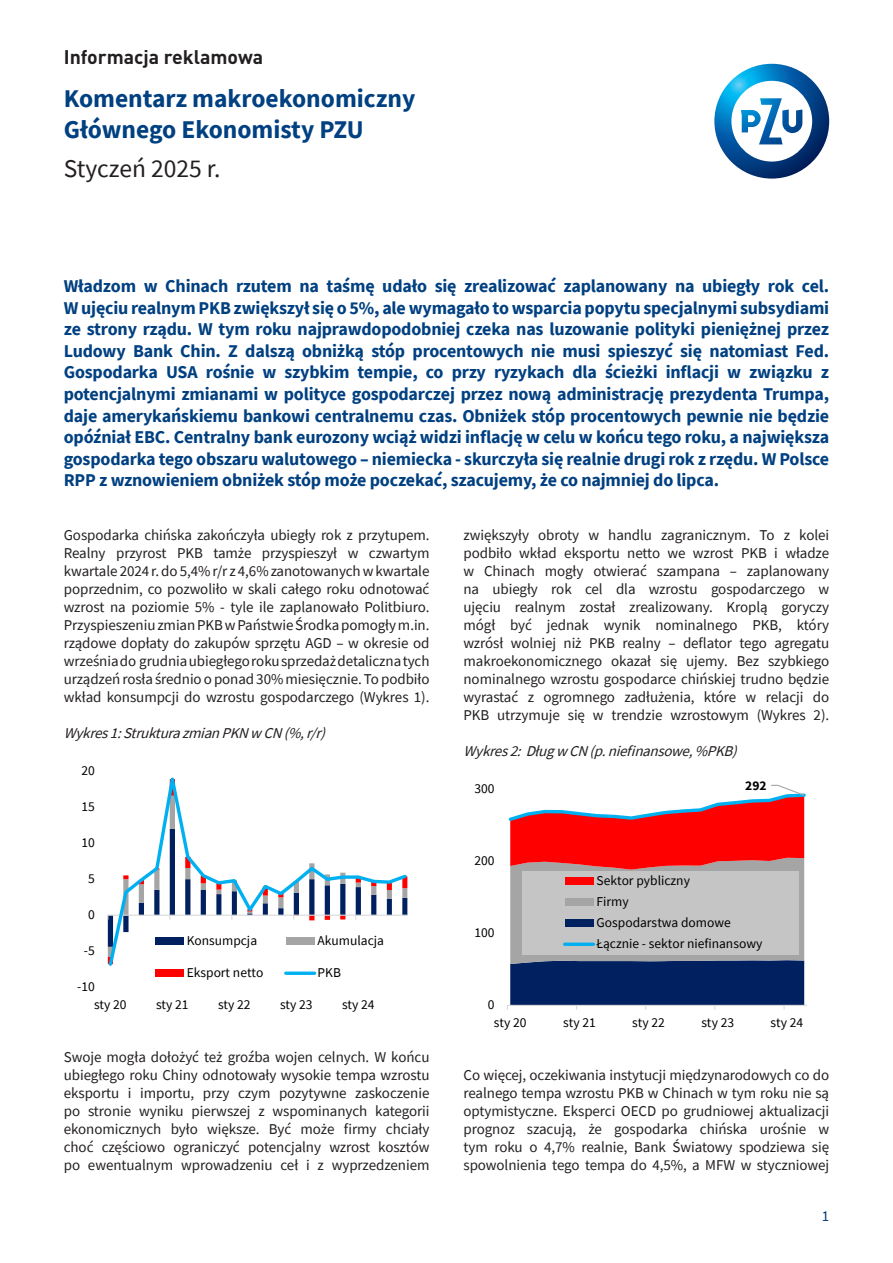
<style>
.page{position:relative;width:893px;height:1263px;background:#fff}
.page>*{position:absolute;margin:0;border:0;box-sizing:border-box;transform-origin:0 0}
.text_zwykly{font:700 25.5px/30.6px "Source Sans Pro";color:#014081}
.text_zwykly-2{font:25.5px "Source Sans Pro";color:#231f20}
.text_zwykly-3{font:700 19.5px "DIN Pro Pl";color:#231f20}
.t1{font:700 18px/21.6px "Source Sans Pro";letter-spacing:-.01em;color:#014081;text-align:justify}
.t2{font:15px/18px "Source Sans Pro";letter-spacing:-.005em;color:#231f20;text-align:justify}
.t3{font:italic 15px "Source Sans Pro";color:#231f20}
.t4{font:15px "Source Sans Pro";color:#003c7d}
.t5{font:13.5px/20.9px "Source Sans Pro";color:#000}
.t6{font:700 13.5px "Source Sans Pro";color:#000}
</style>
<div class="page">
<svg style="left:714px;top:64px;width:115px;height:115px"></svg>
<svg style="left:108px;top:777px;width:300px;height:189px"></svg>
<div style="left:155px;top:937px;width:29px;height:8px;background:#002060"></div>
<div style="left:286px;top:937px;width:28px;height:8px;background:#a5a5a5"></div>
<div style="left:155px;top:969px;width:29px;height:8px;background:#f00"></div>
<svg style="left:286px;top:971px;width:29px;height:4px"></svg>
<svg style="left:507px;top:784px;width:300px;height:226px"></svg>
<div style="left:523px;top:871px;width:276px;height:83px;background:#c5c5c5"></div>
<div style="left:565px;top:877px;width:28px;height:8px;background:#f00"></div>
<div style="left:565px;top:898px;width:28px;height:8px;background:#a5a5a5"></div>
<div style="left:565px;top:919px;width:28px;height:8px;background:#002060"></div>
<svg style="left:565px;top:942px;width:28px;height:4px"></svg>
<p class="text_zwykly-3" style="left:64px;top:44px;width:201px">Informacja reklamowa</p>
<p class="text_zwykly" style="left:64px;top:83px;width:353px">Komentarz makroekonomiczny<br>Głównego Ekonomisty PZU</p>
<p class="text_zwykly-2" style="left:64px;top:152px;width:158px">Styczeń 2025 r.</p>
<p class="t1" style="left:64px;top:275px;width:767px">Władzom w Chinach rzutem na taśmę udało się zrealizować zaplanowany na ubiegły rok cel.<br>W ujęciu realnym PKB zwiększył się o 5%, ale wymagało to wsparcia popytu specjalnymi subsydiami ze strony rządu. W tym roku najprawdopodobniej czeka nas luzowanie polityki pieniężnej przez Ludowy Bank Chin. Z dalszą obniżką stóp procentowych nie musi spieszyć się natomiast Fed.<br>Gospodarka USA rośnie w szybkim tempie, co przy ryzykach dla ścieżki inflacji w związku z potencjalnymi zmianami w polityce gospodarczej przez nową administrację prezydenta Trumpa, daje amerykańskiemu bankowi centralnemu czas. Obniżek stóp procentowych pewnie nie będzie opóźniał EBC. Centralny bank eurozony wciąż widzi inflację w celu w końcu tego roku, a największa gospodarka tego obszaru walutowego – niemiecka - skurczyła się realnie drugi rok z rzędu. W Polsce RPP z wznowieniem obniżek stóp może poczekać, szacujemy, że co najmniej do lipca.</p>
<p class="t2" style="left:64px;top:526px;width:367px">Gospodarka chińska zakończyła ubiegły rok z przytupem.<br>Realny przyrost PKB tamże przyspieszył w czwartym kwartale 2024 r. do 5,4% r/r z 4,6% zanotowanych w kwartale poprzednim, co pozwoliło w skali całego roku odnotować wzrost na poziomie 5% - tyle ile zaplanowało Politbiuro.<br>Przyspieszeniu zmian PKB w Państwie Środka pomogły m.in. rządowe dopłaty do zakupów sprzętu AGD – w okresie od września do grudnia ubiegłego roku sprzedaż detaliczna tych urządzeń rosła średnio o ponad 30% miesięcznie. To podbiło wkład konsumpcji do wzrostu gospodarczego (Wykres 1).</p>
<p class="t3" style="left:64px;top:723px;width:268px">Wykres1:StrukturazmianPKNw CN(%,r/r)</p>
<p class="t2" style="left:463px;top:526px;width:367px">zwiększyły obroty w handlu zagranicznym. To z kolei podbiło wkład eksportu netto we wzrost PKB i władze w Chinach mogły otwierać szampana – zaplanowany na ubiegły rok cel dla wzrostu gospodarczego w ujęciu realnym został zrealizowany. Kroplą goryczy mógł być jednak wynik nominalnego PKB, który wzrósł wolniej niż PKB realny – deflator tego agregatu makroekonomicznego okazał się ujemy. Bez szybkiego nominalnego wzrostu gospodarce chińskiej trudno będzie wyrastać z ogromnego zadłużenia, które w relacji do PKB utrzymuje się w trendzie wzrostowym (Wykres 2).</p>
<p class="t3" style="left:463px;top:741px;width:280px">Wykres2:Długw CN(p.niefinansowe,%PKB)</p>
<p class="t6" style="left:745px;top:777px;width:23px">292</p>
<p class="t5" style="left:81px;top:760px;width:15px">20</p>
<p class="t5" style="left:474px;top:778px;width:22px">300</p>
<p class="t5" style="left:81px;top:796px;width:15px">15</p>
<p class="t5" style="left:81px;top:832px;width:15px">10</p>
<p class="t5" style="left:88px;top:868px;width:8px">5</p>
<p class="t5" style="left:88px;top:904px;width:8px">0</p>
<p class="t5" style="left:84px;top:940px;width:12px">-5</p>
<p class="t5" style="left:77px;top:976px;width:19px">-10</p>
<p class="t5" style="left:187px;top:930px;width:72px">Konsumpcja</p>
<p class="t5" style="left:318px;top:930px;width:68px">Akumulacja</p>
<p class="t5" style="left:187px;top:962px;width:78px">Eksport netto</p>
<p class="t5" style="left:318px;top:962px;width:25px">PKB</p>
<p class="t5" style="left:94px;top:994px;width:34px">sty 20</p>
<p class="t5" style="left:156px;top:994px;width:34px">sty 21</p>
<p class="t5" style="left:218px;top:994px;width:34px">sty 22</p>
<p class="t5" style="left:280px;top:994px;width:34px">sty 23</p>
<p class="t5" style="left:342px;top:994px;width:34px">sty 24</p>
<p class="t2" style="left:64px;top:1048px;width:367px">Swoje mogła dołożyć też groźba wojen celnych. W końcu ubiegłego roku Chiny odnotowały wysokie tempa wzrostu eksportu i importu, przy czym pozytywne zaskoczenie po stronie wyniku pierwszej z wspominanych kategorii ekonomicznych było większe. Być może firmy chciały choć częściowo ograniczyć potencjalny wzrost kosztów po ewentualnym wprowadzeniu ceł i z wyprzedzeniem</p>
<p class="t5" style="left:474px;top:850px;width:22px">200</p>
<p class="t5" style="left:474px;top:922px;width:22px">100</p>
<p class="t5" style="left:488px;top:994px;width:8px">0</p>
<p class="t5" style="left:596px;top:870px;width:167px">Sektor pybliczny<br>Firmy<br>Gospodarstwa domowe<br>Łącznie - sektor niefinansowy</p>
<p class="t5" style="left:494px;top:1012px;width:34px">sty 20</p>
<p class="t5" style="left:563px;top:1012px;width:34px">sty 21</p>
<p class="t5" style="left:632px;top:1012px;width:34px">sty 22</p>
<p class="t5" style="left:701px;top:1012px;width:34px">sty 23</p>
<p class="t5" style="left:770px;top:1012px;width:34px">sty 24</p>
<p class="t2" style="left:463px;top:1066px;width:367px">Co więcej, oczekiwania instytucji międzynarodowych co do realnego tempa wzrostu PKB w Chinach w tym roku nie są optymistyczne. Eksperci OECD po grudniowej aktualizacji prognoz szacują, że gospodarka chińska urośnie w tym roku o 4,7% realnie, Bank Światowy spodziewa się spowolnienia tego tempa do 4,5%, a MFW w styczniowej</p>
<p class="t4" style="left:822px;top:1206px;width:9px">1</p>
</div>
